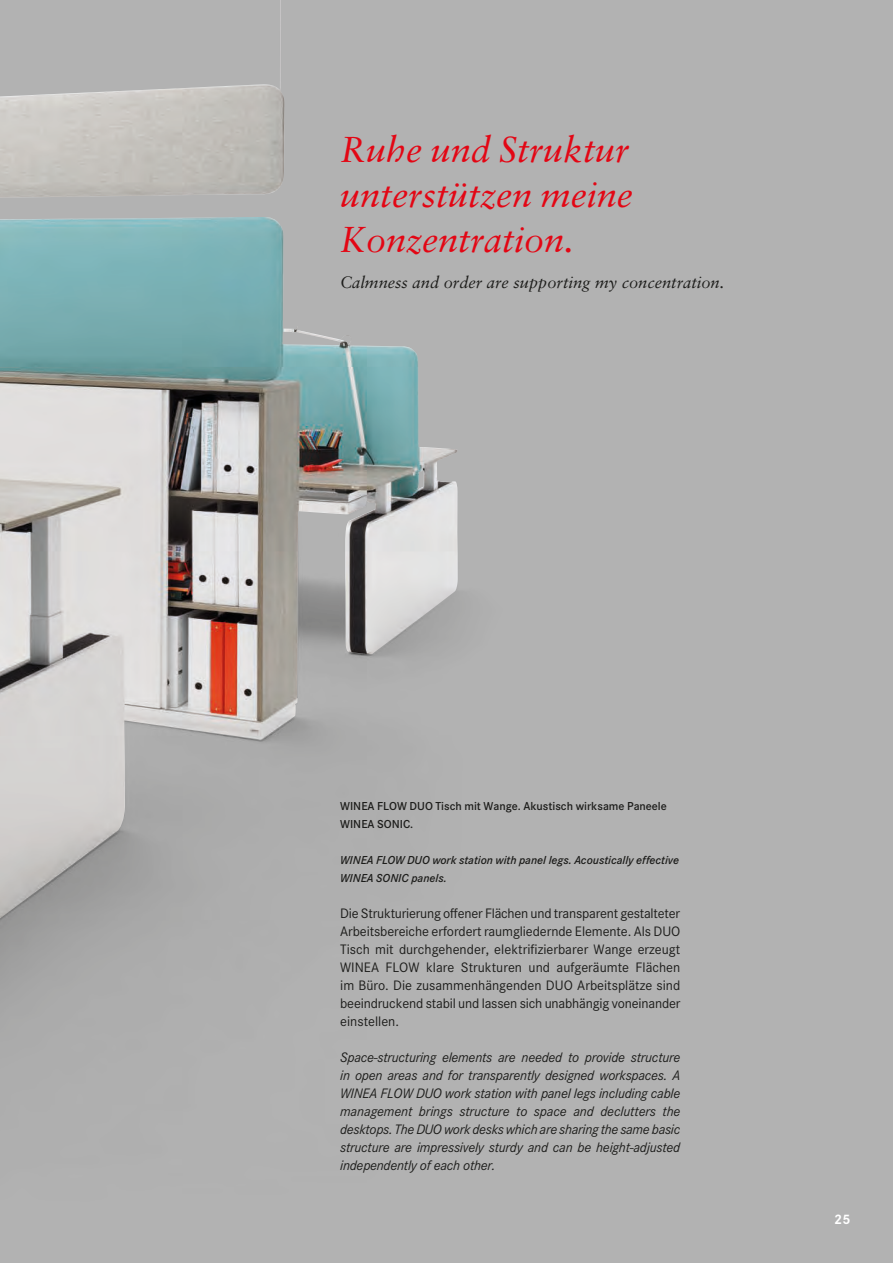
<style>
.page{position:relative;width:893px;height:1263px;background:#b2b2b2}
.page>*{position:absolute;margin:0;border:0;box-sizing:border-box;transform-origin:0 0}
.t1{font:italic 36px/45px "Sabon LT Std";color:#e30614;text-align:justify}
.t2{font:italic 16.5px "Sabon LT Std";color:#1d1d1b}
.t3{font:italic 14.25px/18px "Corporate S";letter-spacing:-.015em;color:#1d1d1b;text-align:justify}
.t4{font:14.25px/18px "Corporate S";letter-spacing:-.01em;color:#1d1d1b;text-align:justify}
.t5{font:700 14.25px "Corporate S";color:#fff}
.t6{font:italic 600 12px/18px "Corporate S";color:#1d1d1b}
.t7{font:600 12px/18px "Corporate S";color:#1d1d1b}
</style>
<div class="page">
<img style="left:0;top:0;width:458px;height:918px">
<h1 class="t1" style="left:340px;top:127px;width:294px">Ruhe und Struktur unterstützen meine Konzentration.</h1>
<p class="t2" style="left:340px;top:273px;width:386px">Calmness and order are supporting my concentration.</p>
<p class="t7" style="left:340px;top:797px;width:328px">WINEA FLOW DUO Tisch mit Wange. Akustisch wirksame Paneele<br>WINEA SONIC.</p>
<p class="t6" style="left:340px;top:851px;width:340px">WINEA FLOW DUO work station with panel legs. Acoustically effective<br>WINEA SONIC panels.</p>
<p class="t4" style="left:340px;top:904px;width:342px">Die Strukturierung offener Flächen und transparent gestalteter Arbeitsbereiche erfordert raumgliedernde Elemente. Als DUO Tisch mit durchgehender, elektrifizierbarer Wange erzeugt WINEA FLOW klare Strukturen und aufgeräumte Flächen im Büro. Die zusammenhängenden DUO Arbeitsplätze sind beeindruckend stabil und lassen sich unabhängig voneinander einstellen.</p>
<p class="t3" style="left:340px;top:1048px;width:342px">Space-structuring elements are needed to provide structure in open areas and for transparently designed workspaces. A WINEA FLOW DUO work station with panel legs including cable management brings structure to space and declutters the desktops. The DUO work desks which are sharing the same basic structure are impressively sturdy and can be height-adjusted independently of each other.</p>
<p class="t5" style="left:834px;top:1209px;width:18px">25</p>
</div>
